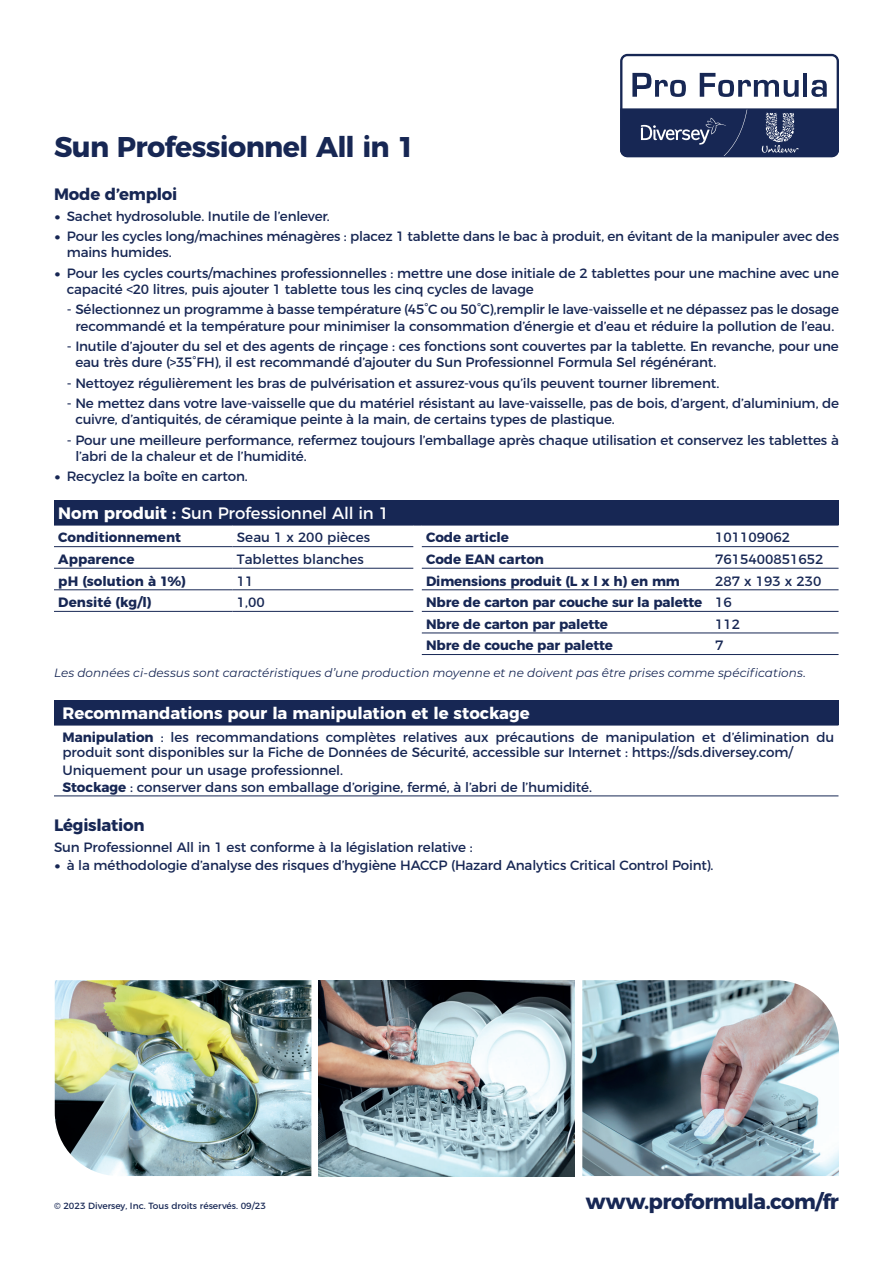
<style>
.page{position:relative;width:893px;height:1263px;background:#fff}
.page>*{position:absolute;margin:0;border:0;box-sizing:border-box;transform-origin:0 0}
.t1{font:700 28.5px "Montserrat";letter-spacing:-.025em;color:#172754}
.t2{font:700 21px "Montserrat";letter-spacing:-.03em;color:#172754}
.t3{font:700 16.5px "Montserrat";letter-spacing:-.005em;color:#fff}
.t4{font:16.5px "Montserrat";letter-spacing:-.005em;color:#fff}
.t5{font:700 16.5px "Montserrat";letter-spacing:-.015em;color:#172754}
.t6{font:13.5px/16.2px "Montserrat";letter-spacing:-.01em;color:#172754}
.t7{font:700 13.5px/21.6px "Montserrat";letter-spacing:-.01em;color:#172754}
.t8{font:italic 12px "Montserrat";letter-spacing:.005em;color:#172754}
.t9{font:9px "Montserrat";color:#172754}
.s1{font-family:"FS Albert Pro";font-weight:700}
.s2{font-weight:700}
.s3{font-weight:400}
</style>
<div class="page">
<svg style="left:620px;top:54px;width:219px;height:103px"></svg>
<img style="left:55px;top:980px;width:256px;height:196px">
<img style="left:582px;top:980px;width:257px;height:196px">
<img style="left:318px;top:980px;width:257px;height:196px">
<div style="left:54px;top:501px;width:784px;height:24px;background:#172754"></div>
<hr style="left:54px;top:500px;width:179px;height:1px;background:#172754">
<hr style="left:233px;top:500px;width:180px;height:1px;background:#172754">
<hr style="left:422px;top:500px;width:289px;height:1px;background:#172754">
<hr style="left:711px;top:500px;width:127px;height:1px;background:#172754">
<hr style="left:54px;top:525px;width:179px;height:1px;background:#172754">
<hr style="left:233px;top:525px;width:180px;height:1px;background:#172754">
<hr style="left:422px;top:525px;width:289px;height:1px;background:#172754">
<hr style="left:711px;top:525px;width:127px;height:1px;background:#172754">
<hr style="left:422px;top:546px;width:289px;height:1px;background:#172754">
<hr style="left:711px;top:546px;width:127px;height:1px;background:#172754">
<hr style="left:422px;top:568px;width:289px;height:1px;background:#172754">
<hr style="left:711px;top:568px;width:127px;height:1px;background:#172754">
<hr style="left:422px;top:589px;width:289px;height:1px;background:#172754">
<hr style="left:711px;top:589px;width:127px;height:1px;background:#172754">
<hr style="left:422px;top:611px;width:289px;height:1px;background:#172754">
<hr style="left:711px;top:611px;width:127px;height:1px;background:#172754">
<hr style="left:422px;top:632px;width:289px;height:1px;background:#172754">
<hr style="left:711px;top:632px;width:127px;height:1px;background:#172754">
<hr style="left:422px;top:654px;width:289px;height:1px;background:#172754">
<hr style="left:711px;top:654px;width:127px;height:1px;background:#172754">
<hr style="left:54px;top:546px;width:179px;height:1px;background:#172754">
<hr style="left:233px;top:546px;width:180px;height:1px;background:#172754">
<hr style="left:54px;top:568px;width:179px;height:1px;background:#172754">
<hr style="left:233px;top:568px;width:180px;height:1px;background:#172754">
<hr style="left:54px;top:589px;width:179px;height:1px;background:#172754">
<hr style="left:233px;top:589px;width:180px;height:1px;background:#172754">
<hr style="left:54px;top:611px;width:179px;height:1px;background:#172754">
<hr style="left:233px;top:611px;width:180px;height:1px;background:#172754">
<div style="left:54px;top:701px;width:784px;height:24px;background:#172754"></div>
<hr style="left:54px;top:700px;width:784px;height:1px;background:#172754">
<hr style="left:54px;top:725px;width:784px;height:1px;background:#172754">
<hr style="left:54px;top:795px;width:784px;height:1px;background:#172754">
<h1 class="t1" style="left:54px;top:124px;width:362px">Sun Professionnel All in 1</h1>
<p class="t5" style="left:54px;top:181px;width:125px">Mode d’emploi</p>
<p class="t6" style="left:54px;top:207px;width:277px"><span class="s1">•</span> Sachet hydrosoluble. Inutile de l’enlever.</p>
<p class="t6" style="left:67px;top:227px;width:774px;text-indent:-13px"><span class="s1">•</span> Pour les cycles long/machines ménagères : placez 1 tablette dans le bac à produit, en évitant de la manipuler avec des mains humides.</p>
<p class="t6" style="left:67px;top:264px;width:774px;text-indent:-13px"><span class="s1">•</span> Pour les cycles courts/machines professionnelles : mettre une dose initiale de 2 tablettes pour une machine avec une capacité &lt;20 litres, puis ajouter 1 tablette tous les cinq cycles de lavage</p>
<p class="t6" style="left:67px;top:300px;width:774px;text-align:center">- Sélectionnez un programme à basse température (45°C ou 50°C),remplir le lave-vaisselle et ne dépassez pas le dosage recommandé et la température pour minimiser la consommation d’énergie et d’eau et réduire la pollution de l’eau.</p>
<p class="t6" style="left:75px;top:337px;width:765px;text-indent:-9px">- Inutile d’ajouter du sel et des agents de rinçage : ces fonctions sont couvertes par la tablette. En revanche, pour une eau très dure (&gt;35°FH), il est recommandé d’ajouter du Sun Professionnel Formula Sel régénérant.</p>
<p class="t6" style="left:67px;top:374px;width:654px">- Nettoyez régulièrement les bras de pulvérisation et assurez-vous qu’ils peuvent tourner librement.</p>
<p class="t6" style="left:75px;top:394px;width:765px;text-indent:-9px">- Ne mettez dans votre lave-vaisselle que du matériel résistant au lave-vaisselle, pas de bois, d’argent, d’aluminium, de cuivre, d’antiquités, de céramique peinte à la main, de certains types de plastique.</p>
<p class="t6" style="left:75px;top:431px;width:765px;text-indent:-9px">- Pour une meilleure performance, refermez toujours l’emballage après chaque utilisation et conservez les tablettes à l’abri de la chaleur et de l’humidité.</p>
<p class="t6" style="left:54px;top:467px;width:195px"><span class="s1">•</span> Recyclez la boîte en carton.</p>
<p class="t4" style="left:58px;top:500px;width:332px"><span class="s2">Nom produit :</span> Sun Professionnel All in 1</p>
<p class="t7" style="left:58px;top:526px;width:124px">Conditionnement</p>
<p class="t6" style="left:237px;top:528px;width:135px">Seau 1 x 200 pièces</p>
<p class="t7" style="left:426px;top:526px;width:84px">Code article</p>
<p class="t6" style="left:715px;top:528px;width:76px">101109062</p>
<p class="t7" style="left:58px;top:547px;width:78px">Apparence</p>
<p class="t6" style="left:237px;top:550px;width:129px">Tablettes blanches</p>
<p class="t7" style="left:426px;top:547px;width:119px">Code EAN carton</p>
<p class="t6" style="left:715px;top:550px;width:110px">7615400851652</p>
<p class="t7" style="left:58px;top:569px;width:129px">pH (solution à 1%)</p>
<p class="t6" style="left:237px;top:571px;width:18px">11</p>
<p class="t7" style="left:426px;top:569px;width:255px">Dimensions produit (L x l x h) en mm</p>
<p class="t6" style="left:715px;top:571px;width:108px">287 x 193 x 230</p>
<p class="t7" style="left:58px;top:590px;width:95px">Densité (kg/l)</p>
<p class="t6" style="left:237px;top:593px;width:29px">1,00</p>
<p class="t7" style="left:426px;top:590px;width:307px">Nbre de carton par couche sur la palette <span class="s3">16<br></span>Nbre de carton par palette</p>
<p class="t6" style="left:715px;top:615px;width:26px">112</p>
<p class="t7" style="left:426px;top:634px;width:188px">Nbre de couche par palette</p>
<p class="t6" style="left:715px;top:636px;width:10px">7</p>
<p class="t8" style="left:54px;top:665px;width:753px">Les données ci-dessus sont caractéristiques d’une production moyenne et ne doivent pas être prises comme spécifications.</p>
<p class="t3" style="left:63px;top:700px;width:469px">Recommandations pour la manipulation et le stockage</p>
<p class="t6" style="left:63px;top:729px;width:773px;line-height:15px"><span class="s2">Manipulation</span> : les recommandations complètes relatives aux précautions de manipulation et d’élimination du produit sont disponibles sur la Fiche de Données de Sécurité, accessible sur Internet : https://sds.diversey.com/</p>
<p class="t6" style="left:63px;top:760px;width:531px;line-height:17.1px">Uniquement pour un usage professionnel.<br><span class="s2">Stockage</span> : conserver dans son emballage d’origine, fermé, à l’abri de l’humidité.</p>
<p class="t5" style="left:54px;top:812px;width:92px">Législation</p>
<p class="t6" style="left:54px;top:838px;width:420px">Sun Professionnel All in 1 est conforme à la législation relative :</p>
<p class="t6" style="left:54px;top:856px;width:661px"><span class="s1">•</span> à la méthodologie d’analyse des risques d’hygiène HACCP (Hazard Analytics Critical Control Point).</p>
<p class="t9" style="left:54px;top:1198px;width:213px">© 2023 Diversey, Inc. Tous droits réservés. 09/23</p>
<h2 class="t2" style="left:586px;top:1184px;width:255px">www.proformula.com/fr</h2>
</div>
